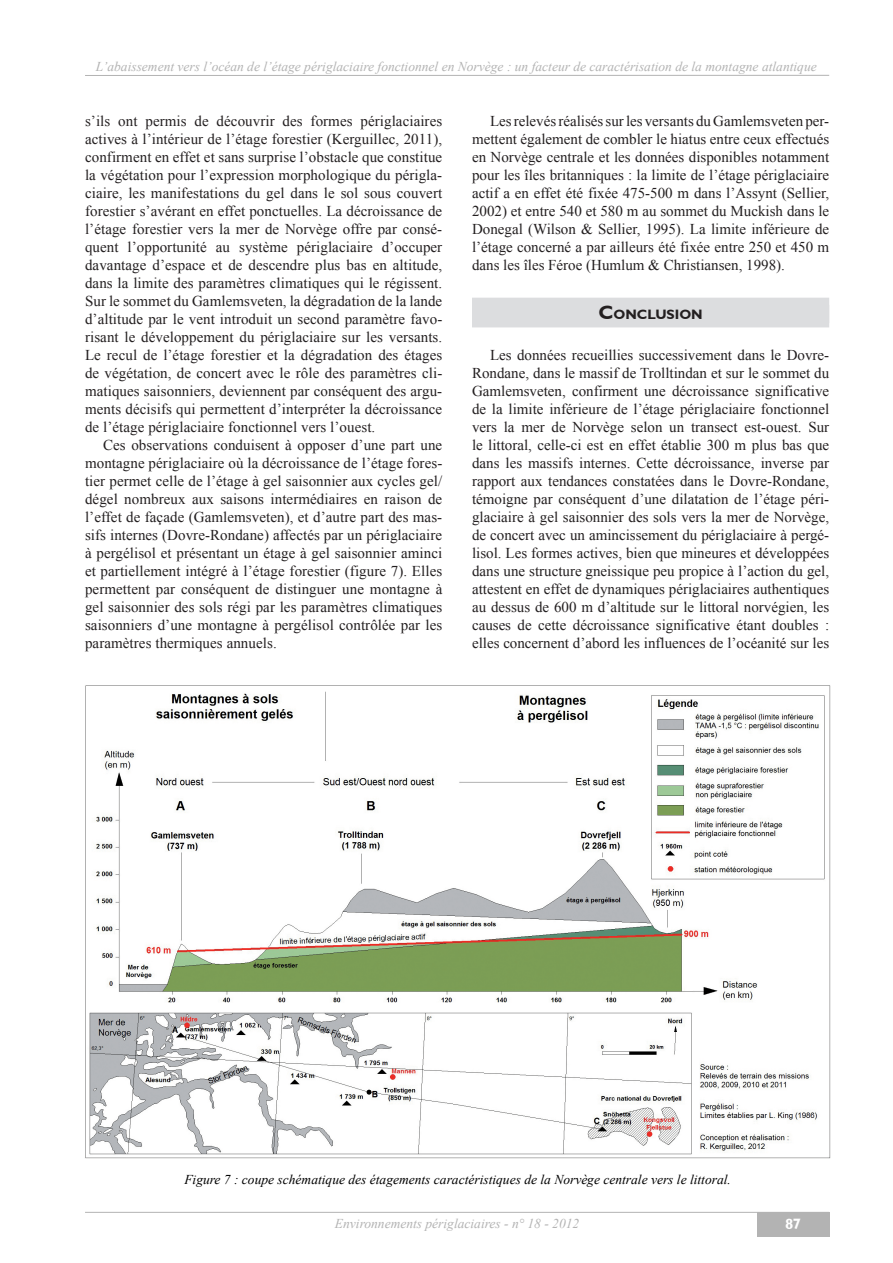
<style>
.page{position:relative;width:893px;height:1263px;background:#fff}
.page>*{position:absolute;margin:0;border:0;box-sizing:border-box;transform-origin:0 0}
.t1{font:15px/18px "Times New Roman";letter-spacing:.005em;color:#231f20;text-align:justify}
.t2{font:15px "Garrison Sans BOLD";color:#fff}
.t3{font:13.65px "Garrison Sans BOLD";color:#231f20}
.t4{font:italic 13.5px "Times New Roman";color:#b3b3b3}
.t5{font:italic 13.5px "Times New Roman";color:#000}
.s1{font-size:19.5px}
</style>
<div class="page">
<hr style="left:85px;top:75px;width:744px;height:1px;background:#b3b3b3">
<hr style="left:85px;top:1212px;width:744px;height:1px;background:#b3b3b3">
<div style="left:757px;top:1212px;width:72px;height:24px;background:#b3b3b3"></div>
<div style="left:472px;top:305px;width:357px;height:22px;background:#dcdddf"></div>
<div style="left:472px;top:298px;width:357px;height:25px;background:#dcdddf"></div>
<img style="left:85px;top:685px;width:745px;height:474px">
<p class="t4" style="left:96px;top:57px;width:722px">L’abaissement vers l’océan de l’étage périglaciaire fonctionnel en Norvège : un facteur de caractérisation de la montagne atlantique</p>
<p class="t1" style="left:85px;top:112px;width:359px">s’ils ont permis de découvrir des formes périglaciaires actives à l’intérieur de l’étage forestier (Kerguillec, 2011), confirment en effet et sans surprise l’obstacle que constitue la végétation pour l’expression morphologique du périgla&shy;ciaire, les manifestations du gel dans le sol sous couvert forestier s’avérant en effet ponctuelles. La décroissance de l’étage forestier vers la mer de Norvège offre par consé&shy;quent l’opportunité au système périglaciaire d’occuper davantage d’espace et de descendre plus bas en altitude, dans la limite des paramètres climatiques qui le régissent.<br>Sur le sommet du Gamlemsveten, la dégradation de la lande d’altitude par le vent introduit un second paramètre favo&shy;risant le développement du périglaciaire sur les versants.<br>Le recul de l’étage forestier et la dégradation des étages de végétation, de concert avec le rôle des paramètres cli&shy;matiques saisonniers, deviennent par conséquent des argu&shy;ments décisifs qui permettent d’interpréter la décroissance de l’étage périglaciaire fonctionnel vers l’ouest.</p>
<p class="t1" style="left:85px;top:436px;width:359px;text-indent:18px">Ces observations conduisent à opposer d’une part une montagne périglaciaire où la décroissance de l’étage fores&shy;tier permet celle de l’étage à gel saisonnier aux cycles gel/ dégel nombreux aux saisons intermédiaires en raison de l’effet de façade (Gamlemsveten), et d’autre part des mas&shy;sifs internes (Dovre-Rondane) affectés par un périglaciaire à pergélisol et présentant un étage à gel saisonnier aminci et partiellement intégré à l’étage forestier (figure 7). Elles permettent par conséquent de distinguer une montagne à gel saisonnier des sols régi par les paramètres climatiques saisonniers d’une montagne à pergélisol contrôlée par les paramètres thermiques annuels.</p>
<p class="t1" style="left:472px;top:112px;width:359px;text-indent:18px">Les relevés réalisés sur les versants du Gamlemsveten per&shy;mettent également de combler le hiatus entre ceux effectués en Norvège centrale et les données disponibles notamment pour les îles britanniques : la limite de l’étage périglaciaire actif a en effet été fixée 475-500 m dans l’Assynt (Sellier, 2002) et entre 540 et 580 m au sommet du Muckish dans le Donegal (Wilson &amp; Sellier, 1995). La limite inférieure de l’étage concerné a par ailleurs été fixée entre 250 et 450 m dans les îles Féroe (Humlum &amp; Christiansen, 1998).</p>
<p class="t3" style="left:598px;top:307px;width:106px"><span class="s1">C</span>ONCLUSION</p>
<p class="t1" style="left:472px;top:346px;width:359px;text-indent:18px">Les données recueillies successivement dans le Dovre-Rondane, dans le massif de Trolltindan et sur le sommet du Gamlemsveten, confirment une décroissance significative de la limite inférieure de l’étage périglaciaire fonctionnel vers la mer de Norvège selon un transect est-ouest. Sur le littoral, celle-ci est en effet établie 300 m plus bas que dans les massifs internes. Cette décroissance, inverse par rapport aux tendances constatées dans le Dovre-Rondane, témoigne par conséquent d’une dilatation de l’étage péri&shy;glaciaire à gel saisonnier des sols vers la mer de Norvège, de concert avec un amincissement du périglaciaire à pergé&shy;lisol. Les formes actives, bien que mineures et développées dans une structure gneissique peu propice à l’action du gel, attestent en effet de dynamiques périglaciaires authentiques au dessus de 600 m d’altitude sur le littoral norvégien, les causes de cette décroissance significative étant doubles : elles concernent d’abord les influences de l’océanité sur les</p>
<p class="t5" style="left:184px;top:1171px;width:548px">Figure 7 : coupe schématique des étagements caractéristiques de la Norvège centrale vers le littoral.</p>
<p class="t4" style="left:335px;top:1215px;width:246px">Environnements périglaciaires - n° 18 - 2012</p>
<p class="t2" style="left:785px;top:1216px;width:17px">87</p>
</div>
